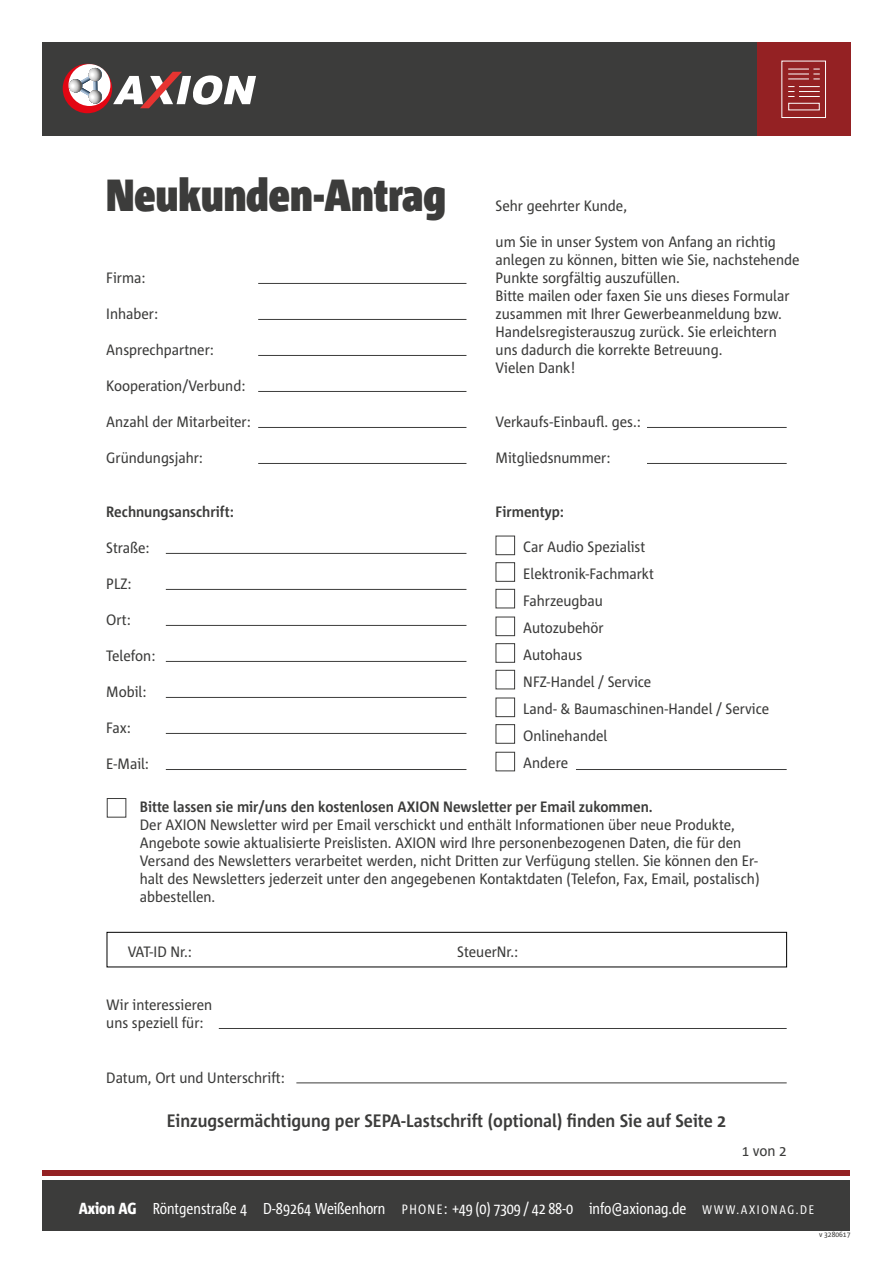
<style>
.page{position:relative;width:893px;height:1263px;background:#fff}
.page>*{position:absolute;margin:0;border:0;box-sizing:border-box;transform-origin:0 0}
.t1{font:900 45px "Corpid E1 s Cd";color:#3c3c3b}
.t2{font:700 18px "Corpid E1 s S Cd";color:#3c3c3b}
.t3{font:15.75px "Corpid E1 s Cd";color:#fff}
.t4{font:15px/18px "Corpid E1 s S Cd";color:#3c3c3b}
.t5{font:700 15px "Corpid E1 s S Cd";color:#3c3c3b}
.t6{font:7.5px "Corpid E1 s S Cd";color:#3c3c3b}
.s1{font-weight:800;font-size:16.05px}
.s2{font-size:13.5px}
.s3{font-size:12.45px}
</style>
<div class="page">
<div style="left:757px;top:43px;width:93px;height:93px;background:#942123"></div>
<div style="left:43px;top:43px;width:714px;height:93px;background:#3c3c3b"></div>
<div style="left:63px;top:64px;width:49px;height:49px;background:#e30613;border-radius:50%"></div>
<div style="left:69px;top:64px;width:41px;height:42px;background:#fff;border-radius:50%"></div>
<svg style="left:68px;top:67px;width:35px;height:37px"></svg>
<svg style="left:113px;top:72px;width:143px;height:36px"></svg>
<svg style="left:781px;top:60px;width:45px;height:58px"></svg>
<div style="left:43px;top:1170px;width:807px;height:6px;background:#942123"></div>
<div style="left:43px;top:1181px;width:807px;height:50px;background:#3c3c3b"></div>
<hr style="left:258px;top:283px;width:208px;height:1px;background:#3c3c3b">
<hr style="left:258px;top:355px;width:208px;height:1px;background:#3c3c3b">
<hr style="left:258px;top:427px;width:208px;height:1px;background:#3c3c3b">
<hr style="left:647px;top:427px;width:140px;height:1px;background:#3c3c3b">
<hr style="left:258px;top:319px;width:208px;height:1px;background:#3c3c3b">
<hr style="left:258px;top:391px;width:208px;height:1px;background:#3c3c3b">
<hr style="left:258px;top:463px;width:208px;height:1px;background:#3c3c3b">
<hr style="left:166px;top:769px;width:300px;height:1px;background:#3c3c3b">
<hr style="left:576px;top:769px;width:211px;height:1px;background:#3c3c3b">
<div style="left:107px;top:798px;width:19px;height:19px;border:1px solid #3c3c3b"></div>
<hr style="left:166px;top:553px;width:300px;height:1px;background:#3c3c3b">
<hr style="left:166px;top:625px;width:300px;height:1px;background:#3c3c3b">
<hr style="left:166px;top:733px;width:300px;height:1px;background:#3c3c3b">
<hr style="left:166px;top:589px;width:300px;height:1px;background:#3c3c3b">
<hr style="left:166px;top:697px;width:300px;height:1px;background:#3c3c3b">
<hr style="left:166px;top:661px;width:300px;height:1px;background:#3c3c3b">
<hr style="left:219px;top:1028px;width:568px;height:1px;background:#3c3c3b">
<div style="left:107px;top:932px;width:680px;height:35px;border:1px solid #000"></div>
<div style="left:496px;top:562px;width:19px;height:20px;border:1px solid #3c3c3b"></div>
<div style="left:496px;top:670px;width:19px;height:19px;border:1px solid #3c3c3b"></div>
<div style="left:496px;top:617px;width:19px;height:19px;border:1px solid #3c3c3b"></div>
<div style="left:496px;top:724px;width:19px;height:20px;border:1px solid #3c3c3b"></div>
<div style="left:496px;top:752px;width:19px;height:19px;border:1px solid #3c3c3b"></div>
<div style="left:496px;top:536px;width:19px;height:19px;border:1px solid #3c3c3b"></div>
<div style="left:496px;top:643px;width:19px;height:20px;border:1px solid #3c3c3b"></div>
<div style="left:496px;top:589px;width:19px;height:19px;border:1px solid #3c3c3b"></div>
<div style="left:496px;top:698px;width:19px;height:19px;border:1px solid #3c3c3b"></div>
<hr style="left:647px;top:463px;width:140px;height:1px;background:#3c3c3b">
<hr style="left:296px;top:1082px;width:491px;height:1px;background:#3c3c3b">
<h1 class="t1" style="left:106px;top:167px;width:341px">Neukunden-Antrag</h1>
<p class="t4" style="left:106px;top:268px;width:41px">Firma:</p>
<p class="t4" style="left:106px;top:304px;width:53px">Inhaber:</p>
<p class="t4" style="left:106px;top:340px;width:109px">Ansprechpartner:</p>
<p class="t4" style="left:106px;top:376px;width:141px">Kooperation/Verbund:</p>
<p class="t4" style="left:106px;top:412px;width:146px">Anzahl der Mitarbeiter:</p>
<p class="t4" style="left:106px;top:448px;width:98px">Gründungsjahr:</p>
<p class="t4" style="left:496px;top:196px;width:133px">Sehr geehrter Kunde,</p>
<p class="t4" style="left:496px;top:232px;width:305px">um Sie in unser System von Anfang an richtig anlegen zu können, bitten wie Sie, nachstehende Punkte sorgfältig auszufüllen.<br>Bitte mailen oder faxen Sie uns dieses Formular zusammen mit Ihrer Gewerbeanmeldung bzw.<br>Handelsregisterauszug zurück. Sie erleichtern uns dadurch die korrekte Betreuung.<br>Vielen Dank!</p>
<p class="t4" style="left:496px;top:412px;width:147px">Verkaufs-Einbaufl. ges.:</p>
<p class="t4" style="left:496px;top:448px;width:116px">Mitgliedsnummer:</p>
<p class="t5" style="left:106px;top:502px;width:129px">Rechnungsanschrift:</p>
<p class="t5" style="left:496px;top:502px;width:70px">Firmentyp:</p>
<p class="t4" style="left:106px;top:538px;width:45px">Straße:</p>
<p class="t4" style="left:106px;top:574px;width:27px">PLZ:</p>
<p class="t4" style="left:106px;top:610px;width:26px">Ort:</p>
<p class="t4" style="left:106px;top:646px;width:51px">Telefon:</p>
<p class="t4" style="left:106px;top:682px;width:42px">Mobil:</p>
<p class="t4" style="left:106px;top:718px;width:26px">Fax:</p>
<p class="t4" style="left:106px;top:754px;width:44px">E-Mail:</p>
<p class="t4" style="left:523px;top:533px;width:247px;line-height:27px">Car Audio Spezialist<br>Elektronik-Fachmarkt<br>Fahrzeugbau<br>Autozubehör<br>Autohaus<br>NFZ-Handel / Service<br>Land- &amp; Baumaschinen-Handel / Service<br>Onlinehandel<br>Andere</p>
<p class="t5" style="left:140px;top:798px;width:514px">Bitte lassen sie mir/uns den kostenlosen AXION Newsletter per Email zukommen.</p>
<p class="t4" style="left:140px;top:816px;width:621px">Der AXION Newsletter wird per Email verschickt und enthält Informationen über neue Produkte, Angebote sowie aktualisierte Preislisten. AXION wird Ihre personenbezogenen Daten, die für den Versand des Newsletters verarbeitet werden, nicht Dritten zur Verfügung stellen. Sie können den Er&shy;halt des Newsletters jederzeit unter den angegebenen Kontaktdaten (Telefon, Fax, Email, postalisch) abbestellen.</p>
<p class="t4" style="left:128px;top:942px;width:66px">VAT-ID Nr.:</p>
<p class="t4" style="left:457px;top:942px;width:62px">SteuerNr.:</p>
<p class="t4" style="left:106px;top:995px;width:108px">Wir interessieren uns speziell für:</p>
<p class="t4" style="left:106px;top:1068px;width:180px">Datum, Ort und Unterschrift:</p>
<p class="t2" style="left:167px;top:1110px;width:561px">Einzugsermächtigung per SEPA-Lastschrift (optional) finden Sie auf Seite 2</p>
<p class="t4" style="left:742px;top:1141px;width:46px">1 von 2</p>
<p class="t3" style="left:79px;top:1198px;width:737px"><span class="s1">Axion AG</span> Röntgenstraße 4 D-89264 Weißenhorn <span class="s2">PHONE</span>: +49 (0) 7309 / 42 88-0 info@axionag.de <span class="s3">WWW.AXIONAG.DE</span></p>
<p class="t6" style="left:819px;top:1230px;width:33px">v 3280617</p>
</div>
